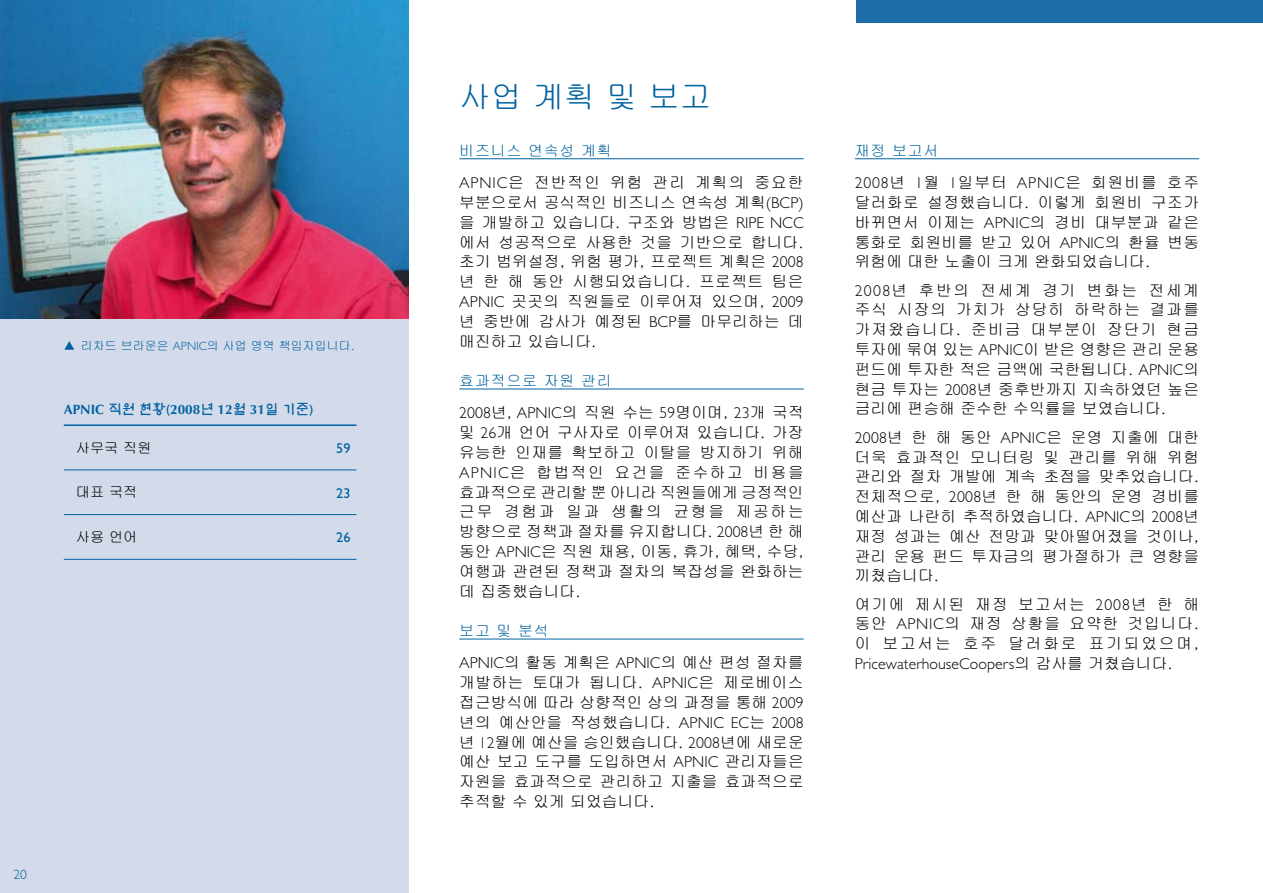
<style>
.page{position:relative;width:1263px;height:893px;background:#fff}
.page>*{position:absolute;margin:0;border:0;box-sizing:border-box;transform-origin:0 0}
.t1{font:31.5px "Gulim";color:#0062a0}
.t2{font:15.75px/19.8px "Gulim";letter-spacing:.005em;color:#000;text-align:justify}
.t3{font:300 15.75px "Gill Sans";letter-spacing:.005em;color:#000}
.t4{font:15px "Gulim";letter-spacing:.05em;color:#0062a0}
.t5{font:14.25px "Gulim";color:#000}
.t6{font:14.25px "Gill Sans";color:#0062a0}
.t7{font:700 13.5px "Optima";color:#0062a0}
.t8{font:300 13.5px "Gill Sans";color:#0062a0}
.t9{font:12px "Gulim";color:#0062a0}
.s1{font-family:"Gill Sans";font-weight:300}
.s2{font-family:"Munhwa Hoonmin Std";font-weight:400}
.s3{font-family:"Gulim";font-weight:400}
</style>
<div class="page">
<div style="left:0;top:0;width:408px;height:893px;background:#d3daea"></div>
<div style="left:856px;top:0;width:407px;height:22px;background:#1d6ea8"></div>
<img style="left:0;top:0;width:408px;height:318px">
<svg style="left:64px;top:341px;width:10px;height:9px"></svg>
<hr style="left:459px;top:158px;width:345px;height:1px;background:#0062a0">
<hr style="left:459px;top:389px;width:345px;height:1px;background:#0062a0">
<hr style="left:459px;top:639px;width:345px;height:1px;background:#0062a0">
<hr style="left:855px;top:158px;width:344px;height:1px;background:#0062a0">
<hr style="left:64px;top:469px;width:232px;height:1px;background:#0062a0">
<hr style="left:296px;top:469px;width:60px;height:1px;background:#0062a0">
<hr style="left:64px;top:514px;width:232px;height:1px;background:#0062a0">
<hr style="left:296px;top:514px;width:60px;height:1px;background:#0062a0">
<hr style="left:64px;top:559px;width:232px;height:1px;background:#0062a0">
<hr style="left:296px;top:559px;width:60px;height:1px;background:#0062a0">
<hr style="left:64px;top:424px;width:232px;height:2px;background:#0062a0">
<hr style="left:296px;top:424px;width:60px;height:2px;background:#0062a0">
<p class="t9" style="left:81px;top:339px;width:275px">리차드 브라운은 <span class="s1">APNIC</span>의 사업 영역 책임자입니다.</p>
<p class="t7" style="left:64px;top:402px;width:251px">APNIC <span class="s2">직원 현황(</span>2008<span class="s2">년</span> 12<span class="s2">월</span> 31<span class="s2">일 기준)</span></p>
<p class="t5" style="left:76px;top:440px;width:77px">사무국 직원</p>
<p class="t6" style="left:336px;top:440px;width:16px">59</p>
<p class="t5" style="left:76px;top:485px;width:63px">대표 국적</p>
<p class="t6" style="left:336px;top:485px;width:16px">23</p>
<p class="t5" style="left:76px;top:530px;width:63px">사용 언어</p>
<p class="t6" style="left:336px;top:529px;width:16px">26</p>
<p class="t8" style="left:13px;top:867px;width:15px">20</p>
<h1 class="t1" style="left:459px;top:81px;width:253px">사업 계획 및 보고</h1>
<p class="t4" style="left:459px;top:143px;width:154px">비즈니스 연속성 계획</p>
<p class="t2" style="left:459px;top:173px;width:346px"><span class="s1">APNIC</span>은 전반적인 위험 관리 계획의 중요한 부분으로서 공식적인 비즈니스 연속성 계획<span class="s1">(BCP) </span>을 개발하고 있습니다. 구조와 방법은 <span class="s1">RIPE NCC </span>에서 성공적으로 사용한 것을 기반으로 합니다. 초기 범위설정, 위험 평가, 프로젝트 계획은 <span class="s1">2008 </span>년 한 해 동안 시행되었습니다. 프로젝트 팀은 <span class="s1">APNIC</span> 곳곳의 직원들로 이루어져 있으며, <span class="s1">2009 </span>년 중반에 감사가 예정된 <span class="s1">BCP</span>를 마무리하는 데 매진하고 있습니다.</p>
<p class="t4" style="left:459px;top:373px;width:154px">효과적으로 자원 관리</p>
<p class="t2" style="left:459px;top:403px;width:346px"><span class="s1">2008</span>년, <span class="s1">APNIC</span>의 직원 수는 <span class="s1">59</span>명이며, <span class="s1">23</span>개 국적 및 <span class="s1">26</span>개 언어 구사자로 이루어져 있습니다. 가장 유능한 인재를 확보하고 이탈을 방지하기 위해 <span class="s1">APNIC</span>은 합법적인 요건을 준수하고 비용을 효과적으로 관리할 뿐 아니라 직원들에게 긍정적인 근무 경험과 일과 생활의 균형을 제공하는 방향으로 정책과 절차를 유지합니다. <span class="s1">2008</span>년 한 해 동안 <span class="s1">APNIC</span>은 직원 채용, 이동, 휴가, 혜택, 수당, 여행과 관련된 정책과 절차의 복잡성을 완화하는 데 집중했습니다.</p>
<p class="t4" style="left:459px;top:623px;width:91px">보고 및 분석</p>
<p class="t2" style="left:459px;top:653px;width:346px"><span class="s1">APNIC</span>의 활동 계획은 <span class="s1">APNIC</span>의 예산 편성 절차를 개발하는 토대가 됩니다. <span class="s1">APNIC</span>은 제로베이스 접근방식에 따라 상향적인 상의 과정을 통해 <span class="s1">2009 </span>년의 예산안을 작성했습니다. <span class="s1">APNIC EC</span>는 <span class="s1">2008 </span>년 <span class="s1">12</span>월에 예산을 승인했습니다. <span class="s1">2008</span>년에 새로운 예산 보고 도구를 도입하면서 <span class="s1">APNIC</span> 관리자들은 자원을 효과적으로 관리하고 지출을 효과적으로 추적할 수 있게 되었습니다.</p>
<p class="t4" style="left:855px;top:143px;width:85px">재정 보고서</p>
<p class="t2" style="left:855px;top:173px;width:346px"><span class="s1">2008</span>년 <span class="s1">1</span>월 <span class="s1">1</span>일부터 <span class="s1">APNIC</span>은 회원비를 호주 달러화로 설정했습니다. 이렇게 회원비 구조가 바뀌면서 이제는 <span class="s1">APNIC</span>의 경비 대부분과 같은 통화로 회원비를 받고 있어 <span class="s1">APNIC</span>의 환율 변동 위험에 대한 노출이 크게 완화되었습니다.</p>
<p class="t2" style="left:855px;top:280px;width:346px"><span class="s1">2008</span>년 후반의 전세계 경기 변화는 전세계 주식 시장의 가치가 상당히 하락하는 결과를 가져왔습니다. 준비금 대부분이 장단기 현금 투자에 묶여 있는 <span class="s1">APNIC</span>이 받은 영향은 관리 운용 펀드에 투자한 적은 금액에 국한됩니다. <span class="s1">APNIC</span>의 현금 투자는 <span class="s1">2008</span>년 중후반까지 지속하였던 높은 금리에 편승해 준수한 수익률을 보였습니다.</p>
<p class="t2" style="left:855px;top:427px;width:346px"><span class="s1">2008</span>년 한 해 동안 <span class="s1">APNIC</span>은 운영 지출에 대한 더욱 효과적인 모니터링 및 관리를 위해 위험 관리와 절차 개발에 계속 초점을 맞추었습니다. 전체적으로, <span class="s1">2008</span>년 한 해 동안의 운영 경비를 예산과 나란히 추적하였습니다. <span class="s1">APNIC</span>의 <span class="s1">2008</span>년 재정 성과는 예산 전망과 맞아떨어졌을 것이나, 관리 운용 펀드 투자금의 평가절하가 큰 영향을 끼쳤습니다.</p>
<p class="t2" style="left:855px;top:594px;width:346px">여기에 제시된 재정 보고서는 <span class="s1">2008</span>년 한 해 동안 <span class="s1">APNIC</span>의 재정 상황을 요약한 것입니다. 이 보고서는 호주 달러화로 표기되었으며,</p>
<p class="t3" style="left:855px;top:655px;width:320px">PricewaterhouseCoopers<span class="s3">의 감사를 거쳤습니다.</span></p>
</div>
